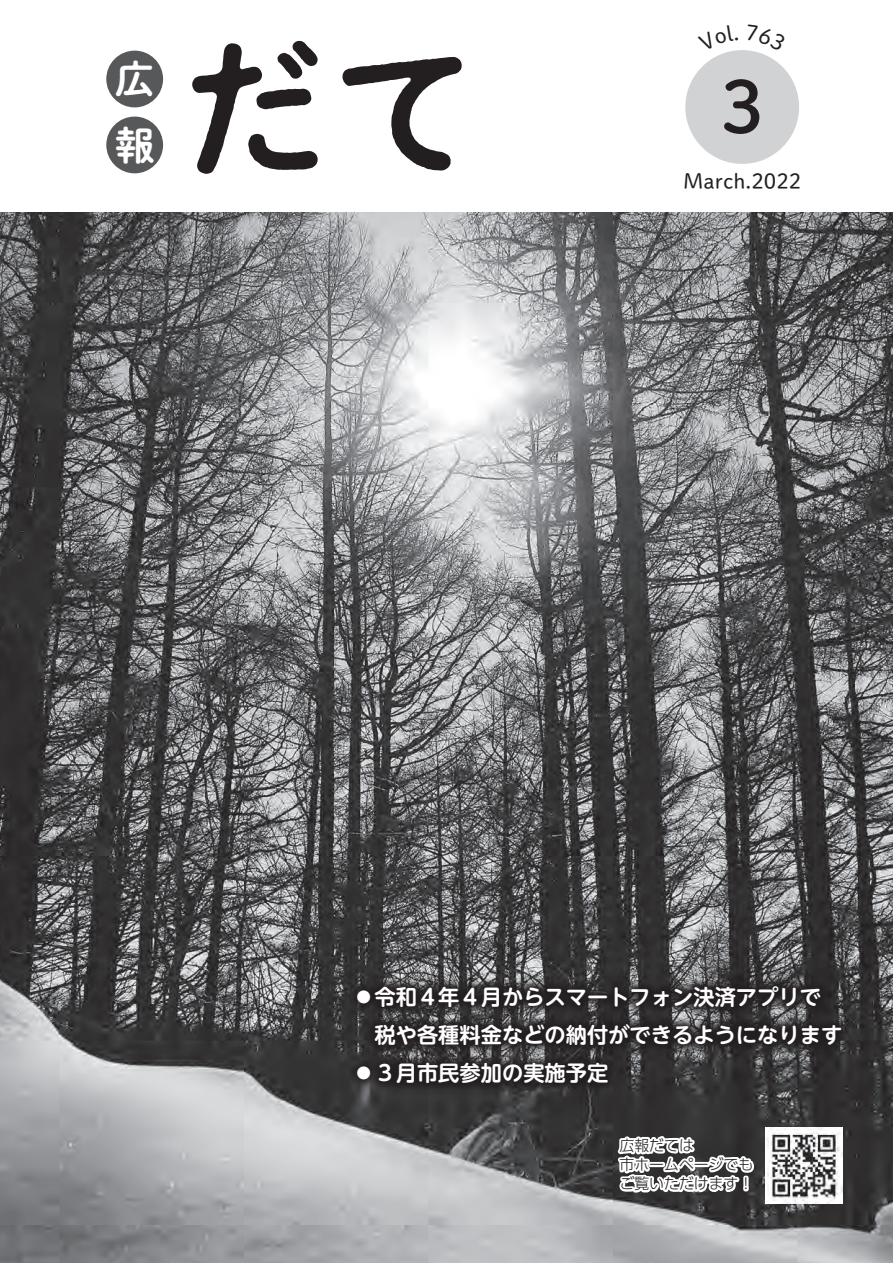
<style>
.page{position:relative;width:893px;height:1263px;background:#fff}
.page>*{position:absolute;margin:0;border:0;box-sizing:border-box;transform-origin:0 0}
.t1{font:150.45px "P Shuei NM Go Std B";color:#231f20}
.t2{font:71.1px "Shuei M Go Std B";color:#231f20}
.t3{font:39.45px/66px "P Shuei NM Go Std B";color:#fff}
.t4{font:700 21.3px/38.2px "UD Shin M Go Pr 6 De";color:#fff}
.t5{font:21.15px "Shuei M Go Std L";color:#231f20}
.t6{font:300 14.85px/19.2px "UD Shin Go Pro";color:#231f20}
</style>
<div class="page">
<img style="left:0;top:213px;width:893px;height:1050px">
<div style="left:685px;top:50px;width:114px;height:114px;background:#d1d2d4;border-radius:50%"></div>
<div style="left:106px;top:51px;width:57px;height:56px;background:#57585a;border-radius:50%"></div>
<div style="left:106px;top:117px;width:57px;height:56px;background:#57585a;border-radius:50%"></div>
<img style="left:295px;top:927px;width:598px;height:336px">
<h3 class="t3" style="left:115px;top:45px;width:40px">広報</h3>
<h1 class="t1" style="left:180px;top:-2px;width:302px">だて</h1>
<h2 class="t2" style="left:721px;top:54px;width:44px">3</h2>
<p class="t5" style="left:683px;top:165px;width:120px">March.2022</p>
<p class="t4" style="left:353px;top:976px;width:490px">●令和４年４月からスマートフォン決済アプリで　税や各種料金などの納付ができるようになります</p>
<p class="t4" style="left:353px;top:1053px;width:257px">●３月市民参加の実施予定</p>
<p class="t6" style="left:619px;top:1135px;width:135px">広報だては<br>市ホームページでもご覧いただけます！</p>
</div>
